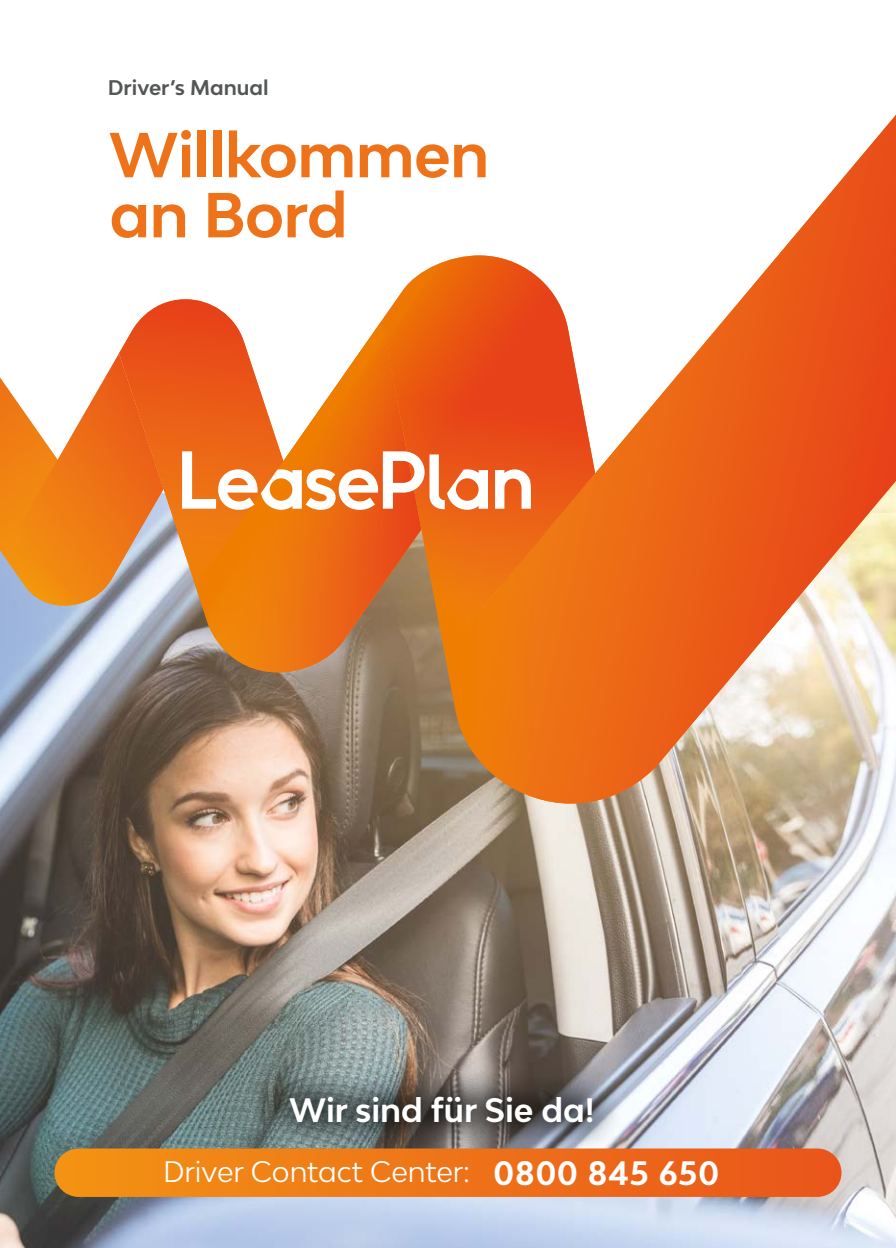
<style>
.page{position:relative;width:896px;height:1248px;background:#fff}
.page>*{position:absolute;margin:0;border:0;box-sizing:border-box;transform-origin:0 0}
.t1{font:700 60px/60px "Lease Plan";letter-spacing:-.01em;color:#ee7219}
.t2{font:700 32px "Lease Plan";color:#fff}
.t3{font:28px "Lease Plan";color:#fff}
.t4{font:700 20px "Lease Plan";color:#545656}
.s1{font-weight:700;font-size:32px}
</style>
<div class="page">
<img style="left:0;top:605px;width:896px;height:642px">
<div style="left:260px;top:1065px;width:362px;height:87px;background:#000;opacity:.75"></div>
<div style="left:54px;top:1148px;width:787px;height:48px;background:linear-gradient(to right,#f29314,#ea541c);border-radius:24px"></div>
<svg style="left:119px;top:586px;width:77px;height:86px;background:#a6a7ae"></svg>
<svg style="left:119px;top:299px;width:113px;height:287px"></svg>
<svg style="left:0;top:353px;width:164px;height:252px"></svg>
<svg style="left:196px;top:320px;width:225px;height:352px"></svg>
<svg style="left:444px;top:115px;width:452px;height:688px"></svg>
<svg style="left:382px;top:255px;width:213px;height:398px;background:#e76f2e"></svg>
<svg style="left:495px;top:469px;width:36px;height:39px"></svg>
<svg style="left:182px;top:451px;width:306px;height:59px"></svg>
<p class="t4" style="left:108px;top:75px;width:162px">Driver’s Manual</p>
<h1 class="t1" style="left:109px;top:123px;width:381px">Willkommen an Bord</h1>
<p class="t2" style="left:290px;top:1089px;width:306px">Wir sind für Sie da!</p>
<p class="t3" style="left:163px;top:1153px;width:557px">Driver Contact Center: <span class="s1">0800 845 650</span></p>
</div>
